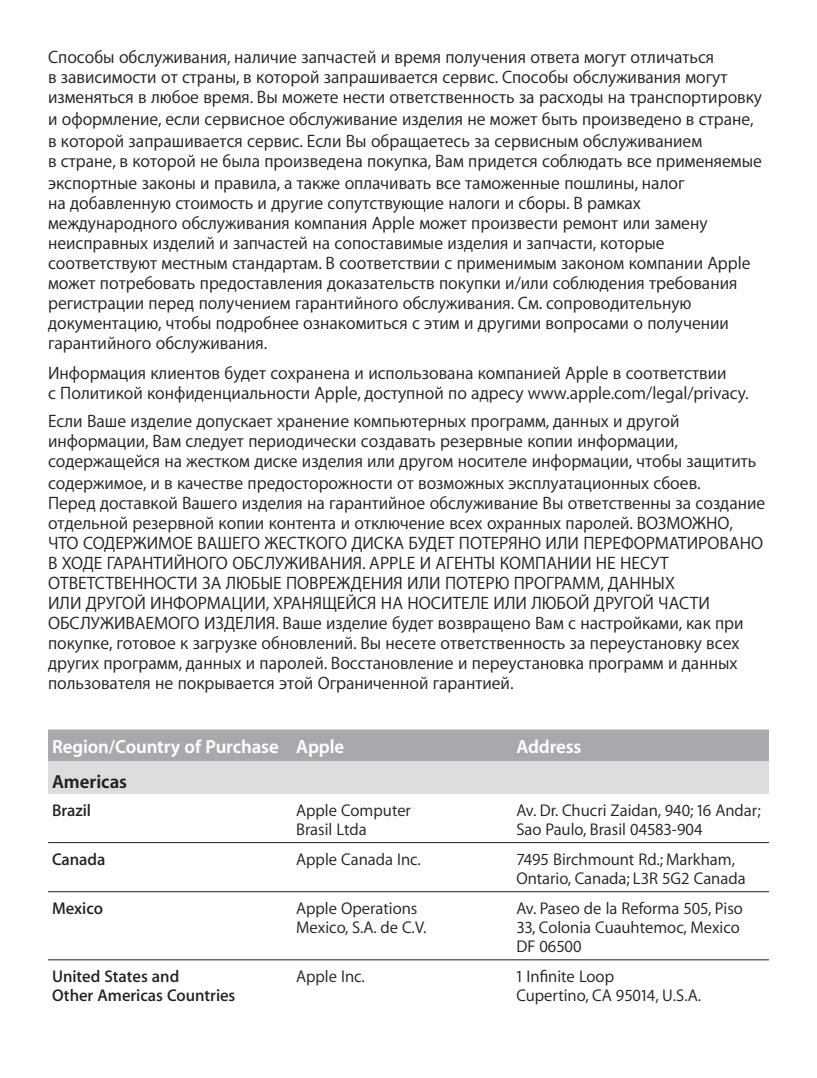
<style>
.page{position:relative;width:817px;height:1078px;background:#fff}
.page>*{position:absolute;margin:0;border:0;box-sizing:border-box;transform-origin:0 0}
.t1{font:700 19.2px "Myriad Set OT";letter-spacing:-.005em;color:#fff}
.t2{font:700 19.2px "Myriad Set OT";color:#231f20}
.t3{font:18px/20px "Myriad Set OT Text";color:#231f20}
.t4{font:16.8px/18.8px "Myriad Set OT Text";color:#231f20}
.t5{font:600 16.8px/18.8px "Myriad Set OT";color:#231f20}
</style>
<div class="page">
<div style="left:48px;top:729px;width:720px;height:32px;background:#a8a9ad"></div>
<div style="left:48px;top:761px;width:720px;height:32px;background:#dcdddf"></div>
<hr style="left:48px;top:841px;width:720px;height:2px;background:#231f20">
<hr style="left:48px;top:890px;width:720px;height:2px;background:#231f20">
<hr style="left:48px;top:958px;width:464px;height:2px;background:#231f20">
<hr style="left:512px;top:958px;width:256px;height:2px;background:#231f20">
<p class="t3" style="left:48px;top:49px;width:715px">Способы обслуживания, наличие запчастей и время получения ответа могут отличаться<br>в зависимости от страны, в которой запрашивается сервис. Способы обслуживания могут изменяться в любое время. Вы можете нести ответственность за расходы на транспортировку</p>
<p class="t3" style="left:48px;top:110px;width:707px;line-height:22px">и оформление, если сервисное обслуживание изделия не может быть произведено в стране, в которой запрашивается сервис. Если Вы обращаетесь за сервисным обслуживанием</p>
<p class="t3" style="left:48px;top:152px;width:715px;line-height:22px">в стране, в которой не была произведена покупка, Вам придется соблюдать все применяемые экспортные законы и правила, а также оплачивать все таможенные пошлины, налог</p>
<p class="t3" style="left:48px;top:195px;width:704px">на добавленную стоимость и другие сопутствующие налоги и сборы. В рамках международного обслуживания компания Apple может произвести ремонт или замену неисправных изделий и запчастей на сопоставимые изделия и запчасти, которые соответствуют местным стандартам. В соответствии с применимым законом компании Apple может потребовать предоставления доказательств покупки и/или соблюдения требования регистрации перед получением гарантийного обслуживания. См. сопроводительную документацию, чтобы подробнее ознакомиться с этим и другими вопросами о получении гарантийного обслуживания.</p>
<p class="t3" style="left:48px;top:365px;width:702px">Информация клиентов будет сохранена и использована компанией Apple в соответствии<br>с Политикой конфиденциальности Apple, доступной по адресу www.apple.com/legal/privacy.</p>
<p class="t3" style="left:48px;top:413px;width:709px">Если Ваше изделие допускает хранение компьютерных программ, данных и другой информации, Вам следует периодически создавать резервные копии информации, содержащейся на жестком диске изделия или другом носителе информации, чтобы защитить</p>
<p class="t3" style="left:48px;top:475px;width:718px">содержимое, и в качестве предосторожности от возможных эксплуатационных сбоев.<br>Перед доставкой Вашего изделия на гарантийное обслуживание Вы ответственны за создание отдельной резервной копии контента и отключение всех охранных паролей. ВОЗМОЖНО, ЧТО СОДЕРЖИМОЕ ВАШЕГО ЖЕСТКОГО ДИСКА БУДЕТ ПОТЕРЯНО ИЛИ ПЕРЕФОРМАТИРОВАНО В ХОДЕ ГАРАНТИЙНОГО ОБСЛУЖИВАНИЯ. APPLE И АГЕНТЫ КОМПАНИИ НЕ НЕСУТ ОТВЕТСТВЕННОСТИ ЗА ЛЮБЫЕ ПОВРЕЖДЕНИЯ ИЛИ ПОТЕРЮ ПРОГРАММ, ДАННЫХ<br>ИЛИ ДРУГОЙ ИНФОРМАЦИИ, ХРАНЯЩЕЙСЯ НА НОСИТЕЛЕ ИЛИ ЛЮБОЙ ДРУГОЙ ЧАСТИ ОБСЛУЖИВАЕМОГО ИЗДЕЛИЯ. Ваше изделие будет возвращено Вам с настройками, как при покупке, готовое к загрузке обновлений. Вы несете ответственность за переустановку всех других программ, данных и паролей. Восстановление и переустановка программ и данных пользователя не покрывается этой Ограниченной гарантией.</p>
<p class="t1" style="left:52px;top:739px;width:294px">Region/Country of Purchase Apple</p>
<p class="t1" style="left:516px;top:739px;width:66px">Address</p>
<p class="t2" style="left:52px;top:773px;width:77px">Americas</p>
<p class="t5" style="left:52px;top:802px;width:40px">Brazil</p>
<p class="t4" style="left:296px;top:802px;width:116px">Apple Computer<br>Brasil Ltda</p>
<p class="t4" style="left:516px;top:802px;width:246px">Av. Dr. Chucri Zaidan, 940; 16 Andar;<br>Sao Paulo, Brasil 04583-904</p>
<p class="t5" style="left:52px;top:851px;width:55px">Canada</p>
<p class="t4" style="left:296px;top:851px;width:126px">Apple Canada Inc.</p>
<p class="t4" style="left:516px;top:851px;width:231px">7495 Birchmount Rd.; Markham,<br>Ontario, Canada; L3R 5G2 Canada</p>
<p class="t5" style="left:52px;top:900px;width:53px">Mexico</p>
<p class="t4" style="left:296px;top:900px;width:132px">Apple Operations<br>Mexico, S.A. de C.V.</p>
<p class="t4" style="left:516px;top:900px;width:228px">Av. Paseo de la Reforma 505, Piso<br>33, Colonia Cuauhtemoc, Mexico<br>DF 06500</p>
<p class="t5" style="left:52px;top:968px;width:185px">United States and<br>Other Americas Countries</p>
<p class="t4" style="left:296px;top:968px;width:70px">Apple Inc.</p>
<p class="t4" style="left:516px;top:968px;width:186px">1 Infinite Loop<br>Cupertino, CA 95014, U.S.A.</p>
</div>
